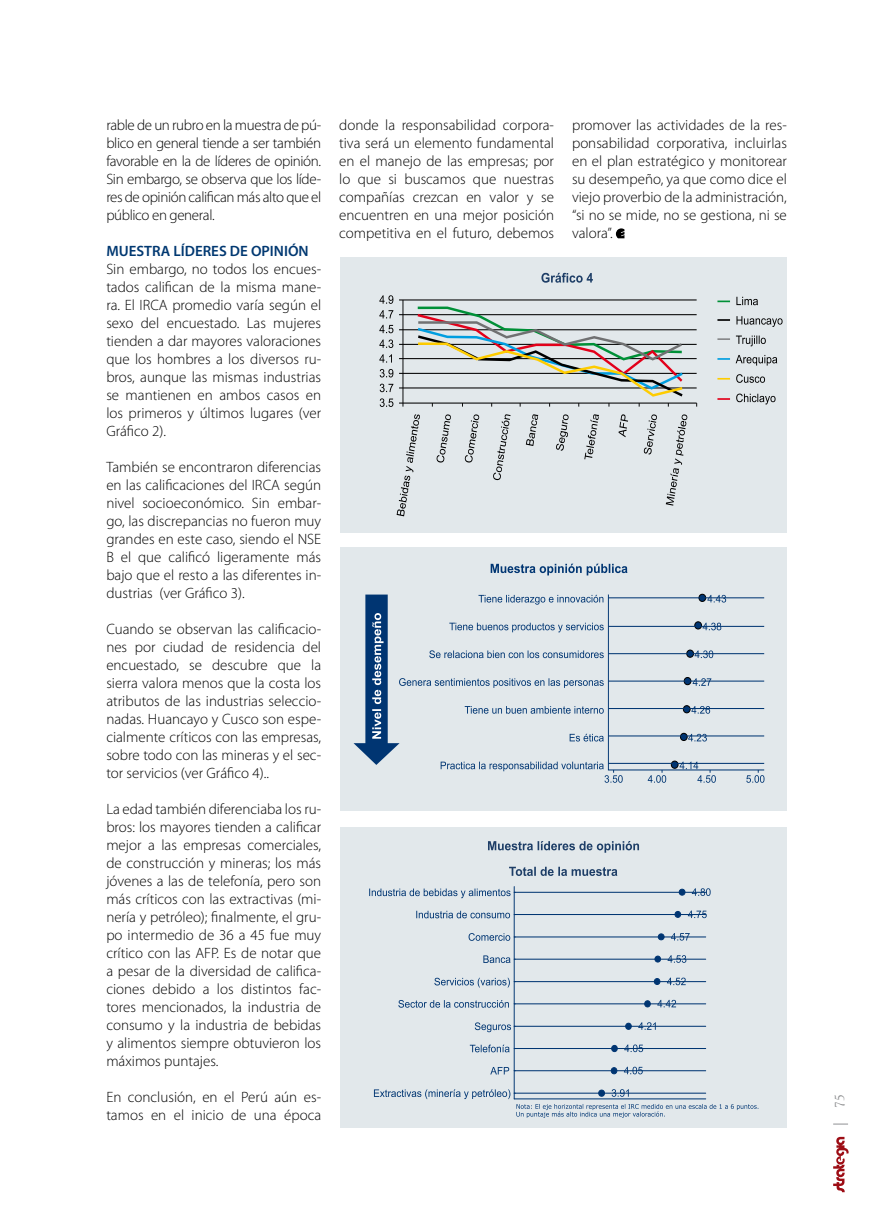
<style>
.page{position:relative;width:872px;height:1212px;background:#fff}
.page>*{position:absolute;margin:0;border:0;box-sizing:border-box;transform-origin:0 0}
.t1{font:300 15px/18px "Myriad Pro";color:#000;text-align:justify}
.t2{font:600 15px "Myriad Pro";color:#003871}
.t3{font:13.5px "Goudy Old Style T";color:#898a8c}
</style>
<div class="page">
<svg style="left:833px;top:1137px;width:15px;height:55px"></svg>
<svg style="left:833px;top:1123px;width:15px;height:2px"></svg>
<svg style="left:616px;top:228px;width:8px;height:10px"></svg>
<div style="left:340px;top:257px;width:446px;height:275px;background:#e2e8eb"></div>
<hr style="left:399px;top:300px;width:297px;height:1px;background:#000">
<hr style="left:399px;top:314px;width:297px;height:1px;background:#000">
<hr style="left:399px;top:329px;width:297px;height:1px;background:#000">
<hr style="left:399px;top:344px;width:297px;height:1px;background:#000">
<hr style="left:399px;top:358px;width:297px;height:1px;background:#000">
<hr style="left:399px;top:373px;width:297px;height:1px;background:#000">
<hr style="left:399px;top:388px;width:297px;height:1px;background:#000">
<hr style="left:399px;top:403px;width:297px;height:1px;background:#000">
<svg style="left:379px;top:295px;width:14px;height:112px"></svg>
<svg style="left:396px;top:414px;width:24px;height:102px"></svg>
<svg style="left:436px;top:414px;width:15px;height:49px"></svg>
<svg style="left:465px;top:414px;width:14px;height:48px"></svg>
<svg style="left:493px;top:414px;width:17px;height:66px"></svg>
<svg style="left:526px;top:414px;width:12px;height:32px"></svg>
<svg style="left:556px;top:414px;width:12px;height:37px"></svg>
<svg style="left:584px;top:414px;width:15px;height:45px"></svg>
<svg style="left:618px;top:414px;width:10px;height:23px"></svg>
<svg style="left:644px;top:414px;width:13px;height:40px"></svg>
<svg style="left:666px;top:414px;width:21px;height:92px"></svg>
<hr style="left:403px;top:300px;width:1px;height:107px;background:#000">
<svg style="left:415px;top:306px;width:270px;height:101px"></svg>
<svg style="left:717px;top:297px;width:65px;height:107px"></svg>
<svg style="left:541px;top:273px;width:52px;height:10px"></svg>
<div style="left:340px;top:828px;width:446px;height:300px;background:#e2e8eb"></div>
<hr style="left:514px;top:892px;width:191px;height:1px;background:#003572">
<hr style="left:514px;top:914px;width:191px;height:1px;background:#003572">
<hr style="left:514px;top:937px;width:191px;height:1px;background:#003572">
<hr style="left:514px;top:959px;width:191px;height:1px;background:#003572">
<hr style="left:514px;top:981px;width:191px;height:1px;background:#003572">
<hr style="left:514px;top:1003px;width:191px;height:1px;background:#003572">
<hr style="left:514px;top:1026px;width:191px;height:1px;background:#003572">
<hr style="left:514px;top:1048px;width:191px;height:1px;background:#003572">
<hr style="left:514px;top:1070px;width:191px;height:1px;background:#003572">
<div style="left:678px;top:889px;width:7px;height:6px;border:1px solid #003572;border-radius:50%"></div>
<div style="left:674px;top:911px;width:7px;height:7px;border:1px solid #003572;border-radius:50%"></div>
<div style="left:658px;top:933px;width:6px;height:7px;border:1px solid #003572;border-radius:50%"></div>
<div style="left:654px;top:956px;width:7px;height:6px;border:1px solid #003572;border-radius:50%"></div>
<div style="left:654px;top:978px;width:6px;height:7px;border:1px solid #003572;border-radius:50%"></div>
<div style="left:644px;top:1000px;width:7px;height:7px;border:1px solid #003572;border-radius:50%"></div>
<div style="left:625px;top:1023px;width:6px;height:7px;border:1px solid #003572;border-radius:50%"></div>
<div style="left:611px;top:1045px;width:6px;height:7px;border:1px solid #003572;border-radius:50%"></div>
<div style="left:611px;top:1067px;width:6px;height:7px;background:#003572;border-radius:50%"></div>
<div style="left:611px;top:1067px;width:6px;height:7px;border:1px solid #003572;border-radius:50%"></div>
<svg style="left:692px;top:888px;width:18px;height:8px"></svg>
<svg style="left:688px;top:910px;width:18px;height:8px"></svg>
<svg style="left:671px;top:933px;width:18px;height:7px"></svg>
<svg style="left:667px;top:955px;width:19px;height:8px"></svg>
<svg style="left:667px;top:977px;width:18px;height:8px"></svg>
<svg style="left:657px;top:1000px;width:19px;height:7px"></svg>
<svg style="left:638px;top:1022px;width:17px;height:8px"></svg>
<svg style="left:624px;top:1044px;width:19px;height:8px"></svg>
<svg style="left:624px;top:1067px;width:18px;height:7px"></svg>
<hr style="left:514px;top:886px;width:1px;height:213px;background:#003572">
<svg style="left:369px;top:888px;width:146px;height:10px"></svg>
<svg style="left:416px;top:911px;width:99px;height:7px"></svg>
<svg style="left:468px;top:933px;width:47px;height:8px"></svg>
<svg style="left:483px;top:955px;width:32px;height:8px"></svg>
<svg style="left:434px;top:978px;width:81px;height:9px"></svg>
<svg style="left:398px;top:1000px;width:117px;height:8px"></svg>
<svg style="left:475px;top:1022px;width:40px;height:10px"></svg>
<svg style="left:470px;top:1044px;width:45px;height:8px"></svg>
<svg style="left:490px;top:1067px;width:25px;height:7px"></svg>
<svg style="left:374px;top:1089px;width:384px;height:29px"></svg>
<svg style="left:509px;top:867px;width:108px;height:9px"></svg>
<hr style="left:514px;top:1098px;width:191px;height:1px;background:#003572">
<svg style="left:488px;top:841px;width:151px;height:12px"></svg>
<div style="left:340px;top:547px;width:447px;height:264px;background:#e2e8eb"></div>
<svg style="left:490px;top:564px;width:137px;height:11px"></svg>
<svg style="left:353px;top:594px;width:411px;height:189px"></svg>
<p class="t1" style="left:106px;top:116px;width:216px">rable de un rubro en la muestra de pú&shy;blico en general tiende a ser también favorable en la de líderes de opinión.<br>Sin embargo, se observa que los líde&shy;res de opinión califican más alto que el público en general.</p>
<p class="t2" style="left:106px;top:242px;width:204px">MUESTRA LÍDERES DE OPINIÓN</p>
<p class="t1" style="left:106px;top:260px;width:216px">Sin embargo, no todos los encues&shy;tados califican de la misma mane&shy;ra. El IRCA promedio varía según el sexo del encuestado. Las mujeres tienden a dar mayores valoraciones que los hombres a los diversos ru&shy;bros, aunque las mismas industrias se mantienen en ambos casos en los primeros y últimos lugares (ver Gráfico 2).</p>
<p class="t1" style="left:106px;top:458px;width:216px">También se encontraron diferencias en las calificaciones del IRCA según nivel socioeconómico. Sin embar&shy;go, las discrepancias no fueron muy grandes en este caso, siendo el NSE B el que calificó ligeramente más bajo que el resto a las diferentes in&shy;dustrias (ver Gráfico 3).</p>
<p class="t1" style="left:106px;top:620px;width:216px">Cuando se observan las calificacio&shy;nes por ciudad de residencia del encuestado, se descubre que la sierra valora menos que la costa los atributos de las industrias seleccio&shy;nadas. Huancayo y Cusco son espe&shy;cialmente críticos con las empresas, sobre todo con las mineras y el sec&shy;tor servicios (ver Gráfico 4)..</p>
<p class="t1" style="left:106px;top:800px;width:216px">La edad también diferenciaba los ru&shy;bros: los mayores tienden a calificar mejor a las empresas comerciales, de construcción y mineras; los más jóvenes a las de telefonía, pero son más críticos con las extractivas (mi&shy;nería y petróleo); finalmente, el gru&shy;po intermedio de 36 a 45 fue muy crítico con las AFP. Es de notar que a pesar de la diversidad de califica&shy;ciones debido a los distintos fac&shy;tores mencionados, la industria de consumo y la industria de bebidas y alimentos siempre obtuvieron los máximos puntajes.</p>
<p class="t1" style="left:106px;top:1088px;width:216px">En conclusión, en el Perú aún es&shy;tamos en el inicio de una época</p>
<p class="t1" style="left:339px;top:116px;width:216px">donde la responsabilidad corpora&shy;tiva será un elemento fundamental en el manejo de las empresas; por lo que si buscamos que nuestras compañías crezcan en valor y se encuentren en una mejor posición competitiva en el futuro, debemos</p>
<p class="t1" style="left:572px;top:116px;width:216px">promover las actividades de la res&shy;ponsabilidad corporativa, incluirlas en el plan estratégico y monitorear su desempeño, ya que como dice el viejo proverbio de la administración, “si no se mide, no se gestiona, ni se valora”.</p>
<p class="t3" style="left:832px;top:1108px;width:15px;rotate:-90deg">75</p>
</div>
